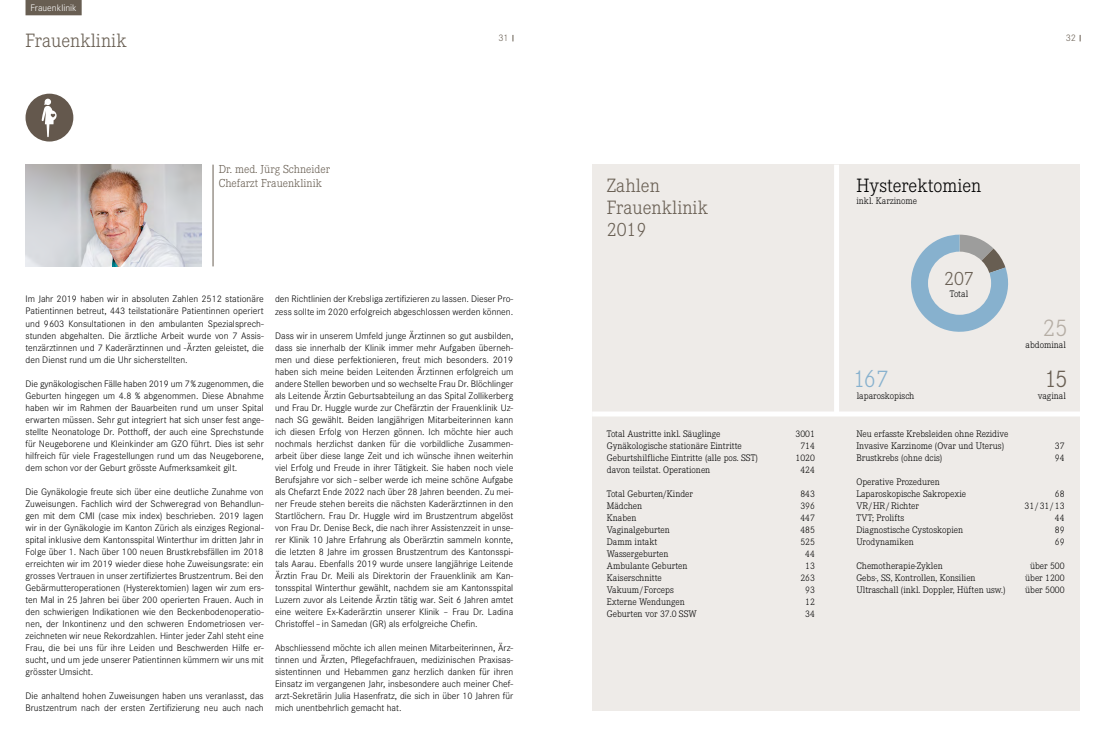
<style>
.page{position:relative;width:1106px;height:738px;background:#fff}
.page>*{position:absolute;margin:0;border:0;box-sizing:border-box;transform-origin:0 0}
.t1{font:300 25px "Corporate E";color:#87b1ce}
.t2{font:300 25px "Corporate E";color:#b5ada4}
.t3{font:300 25px "Corporate E";color:#685e52}
.t4{font:300 20px/22px "Corporate E";color:#685e52}
.t5{font:300 20px "Corporate E";color:#000}
.t6{font:300 12px/14.7px "Corporate E";color:#685e52}
.t7{font:300 9.8px/12px "Corporate S";color:#000;text-align:justify}
.t8{font:300 9.8px/12px "Corporate E";color:#000}
.t9{font:300 9.8px "Corporate S";color:#fff}
.t10{font:300 9.8px "Corporate S";color:#685e52}
</style>
<div class="page">
<div style="left:592px;top:164px;width:487px;height:546px;background:#eeebe8"></div>
<svg style="left:911px;top:234px;width:97px;height:98px"></svg>
<div style="left:26px;top:0;width:56px;height:15px;background:#685e52"></div>
<hr style="left:213px;top:164px;width:1px;height:102px;background:#685e52">
<div style="left:592px;top:411px;width:497px;height:5px;background:#fff"></div>
<div style="left:834px;top:164px;width:5px;height:249px;background:#fff"></div>
<div style="left:26px;top:94px;width:47px;height:47px;background:#64584d;border-radius:50%"></div>
<svg style="left:42px;top:99px;width:15px;height:38px"></svg>
<div style="left:928px;top:251px;width:63px;height:63px;background:#eeebe8;border-radius:50%"></div>
<img style="left:26px;top:164px;width:175px;height:102px">
<p class="t9" style="left:30px;top:1px;width:48px">Frauenklinik</p>
<h2 class="t4" style="left:26px;top:29px;width:103px">Frauenklinik</h2>
<p class="t6" style="left:219px;top:161px;width:113px">Dr. med. Jürg Schneider<br>Chefarzt Frauenklinik</p>
<p class="t10" style="left:498px;top:32px;width:12px">31</p>
<p class="t10" style="left:1065px;top:32px;width:12px">32</p>
<h2 class="t4" style="left:607px;top:173px;width:103px">Zahlen<br>Frauenklinik<br>2019</h2>
<h2 class="t5" style="left:856px;top:173px;width:126px">Hysterektomien</h2>
<p class="t8" style="left:856px;top:194px;width:62px">inkl. Karzinome</p>
<p class="t7" style="left:26px;top:292px;width:240px">Im Jahr 2019 haben wir in absoluten Zahlen 2512 stationäre Patientinnen betreut, 443 teilstationäre Patientinnen operiert und 9603 Konsultationen in den ambulanten Spezialsprech&shy;stunden abgehalten. Die ärztliche Arbeit wurde von 7 Assis&shy;tenzärztinnen und 7 Kaderärztinnen und -Ärzten geleistet, die den Dienst rund um die Uhr sicherstellten.</p>
<p class="t7" style="left:26px;top:376px;width:240px">Die gynäkologischen Fälle haben 2019 um 7 % zugenommen, die Geburten hingegen um 4.8 % abgenommen. Diese Abnahme haben wir im Rahmen der Bauarbeiten rund um unser Spital erwarten müssen. Sehr gut integriert hat sich unser fest ange&shy;stellte Neonatologe Dr. Potthoff, der auch eine Sprechstunde für Neugeborene und Kleinkinder am GZO führt. Dies ist sehr hilfreich für viele Fragestellungen rund um das Neugeborene, dem schon vor der Geburt grösste Aufmerksamkeit gilt.</p>
<p class="t7" style="left:26px;top:484px;width:240px">Die Gynäkologie freute sich über eine deutliche Zunahme von Zuweisungen. Fachlich wird der Schweregrad von Behandlun&shy;gen mit dem CMI (case mix index) beschrieben. 2019 lagen wir in der Gynäkologie im Kanton Zürich als einziges Regional&shy;spital inklusive dem Kantonsspital Winterthur im dritten Jahr in Folge über 1. Nach über 100 neuen Brustkrebsfällen im 2018 erreichten wir im 2019 wieder diese hohe Zuweisungsrate: ein grosses Vertrauen in unser zertifiziertes Brustzentrum. Bei den Gebärmutteroperationen (Hysterektomien) lagen wir zum ers&shy;ten Mal in 25 Jahren bei über 200 operierten Frauen. Auch in den schwierigen Indikationen wie den Beckenbodenoperatio&shy;nen, der Inkontinenz und den schweren Endometriosen ver&shy;zeichneten wir neue Rekordzahlen. Hinter jeder Zahl steht eine Frau, die bei uns für ihre Leiden und Beschwerden Hilfe er&shy;sucht, und um jede unserer Patientinnen kümmern wir uns mit grösster Umsicht.</p>
<p class="t7" style="left:26px;top:688px;width:240px">Die anhaltend hohen Zuweisungen haben uns veranlasst, das<br>Brustzentrum nach der ersten Zertifizierung neu auch nach</p>
<p class="t7" style="left:275px;top:292px;width:240px">den Richtlinien der Krebsliga zertifizieren zu lassen. Dieser Pro&shy;zess sollte im 2020 erfolgreich abgeschlossen werden können.</p>
<p class="t7" style="left:275px;top:328px;width:240px">Dass wir in unserem Umfeld junge Ärztinnen so gut ausbilden, dass sie innerhalb der Klinik immer mehr Aufgaben überneh&shy;men und diese perfektionieren, freut mich besonders. 2019 haben sich meine beiden Leitenden Ärztinnen erfolgreich um andere Stellen beworben und so wechselte Frau Dr. Blöchlinger als Leitende Ärztin Geburtsabteilung an das Spital Zollikerberg und Frau Dr. Huggle wurde zur Chefärztin der Frauenklinik Uz&shy;nach SG gewählt. Beiden langjährigen Mitarbeiterinnen kann ich diesen Erfolg von Herzen gönnen. Ich möchte hier auch nochmals herzlichst danken für die vorbildliche Zusammen&shy;arbeit über diese lange Zeit und ich wünsche ihnen weiterhin viel Erfolg und Freude in ihrer Tätigkeit. Sie haben noch viele Berufsjahre vor sich – selber werde ich meine schöne Aufgabe als Chefarzt Ende 2022 nach über 28 Jahren beenden. Zu mei&shy;ner Freude stehen bereits die nächsten Kaderärztinnen in den Startlöchern. Frau Dr. Huggle wird im Brustzentrum abgelöst von Frau Dr. Denise Beck, die nach ihrer Assistenzzeit in unse&shy;rer Klinik 10 Jahre Erfahrung als Oberärztin sammeln konnte, die letzten 8 Jahre im grossen Brustzentrum des Kantonsspi&shy;tals Aarau. Ebenfalls 2019 wurde unsere langjährige Leitende Ärztin Frau Dr. Meili als Direktorin der Frauenklinik am Kan&shy;tonsspital Winterthur gewählt, nachdem sie am Kantonsspital Luzern zuvor als Leitende Ärztin tätig war. Seit 6 Jahren amtet eine weitere Ex-Kaderärztin unserer Klinik – Frau Dr. Ladina Christoffel – in Samedan (GR) als erfolgreiche Chefin.</p>
<p class="t7" style="left:275px;top:640px;width:240px">Abschliessend möchte ich allen meinen Mitarbeiterinnen, Ärz&shy;tinnen und Ärzten, Pflegefachfrauen, medizinischen Praxisas&shy;sistentinnen und Hebammen ganz herzlich danken für ihren Einsatz im vergangenen Jahr, insbesondere auch meiner Chef&shy;arzt-Sekretärin Julia Hasenfratz, die sich in über 10 Jahren für mich unentbehrlich gemacht hat.</p>
<p class="t8" style="left:607px;top:427px;width:115px">Total Austritte inkl. Säuglinge</p>
<p class="t8" style="left:795px;top:427px;width:21px">3001</p>
<p class="t8" style="left:607px;top:439px;width:136px">Gynäkologische stationäre Eintritte</p>
<p class="t8" style="left:800px;top:439px;width:16px">714</p>
<p class="t8" style="left:607px;top:451px;width:152px">Geburtshilfliche Eintritte (alle pos. SST)</p>
<p class="t8" style="left:795px;top:451px;width:21px">1020</p>
<p class="t8" style="left:607px;top:463px;width:105px">davon teilstat. Operationen</p>
<p class="t8" style="left:800px;top:463px;width:16px">424</p>
<p class="t8" style="left:607px;top:487px;width:88px">Total Geburten / Kinder</p>
<p class="t8" style="left:800px;top:487px;width:16px">843</p>
<p class="t8" style="left:607px;top:499px;width:37px">Mädchen</p>
<p class="t8" style="left:800px;top:499px;width:16px">396</p>
<p class="t8" style="left:607px;top:511px;width:31px">Knaben</p>
<p class="t8" style="left:800px;top:511px;width:16px">447</p>
<p class="t8" style="left:607px;top:523px;width:65px">Vaginalgeburten</p>
<p class="t8" style="left:800px;top:523px;width:16px">485</p>
<p class="t8" style="left:607px;top:535px;width:52px">Damm intakt</p>
<p class="t8" style="left:800px;top:535px;width:16px">525</p>
<p class="t8" style="left:607px;top:547px;width:63px">Wassergeburten</p>
<p class="t8" style="left:805px;top:547px;width:11px">44</p>
<p class="t8" style="left:607px;top:559px;width:82px">Ambulante Geburten</p>
<p class="t8" style="left:805px;top:559px;width:11px">13</p>
<p class="t8" style="left:607px;top:571px;width:56px">Kaiserschnitte</p>
<p class="t8" style="left:800px;top:571px;width:16px">263</p>
<p class="t8" style="left:607px;top:583px;width:68px">Vakuum / Forceps</p>
<p class="t8" style="left:805px;top:583px;width:11px">93</p>
<p class="t8" style="left:607px;top:595px;width:79px">Externe Wendungen</p>
<p class="t8" style="left:805px;top:595px;width:11px">12</p>
<p class="t8" style="left:607px;top:607px;width:91px">Geburten vor 37.0 SSW</p>
<p class="t8" style="left:805px;top:607px;width:11px">34</p>
<h1 class="t1" style="left:853px;top:363px;width:37px">167</h1>
<p class="t8" style="left:856px;top:389px;width:59px">laparoskopisch</p>
<h2 class="t4" style="left:944px;top:266px;width:31px">207</h2>
<p class="t8" style="left:950px;top:287px;width:20px">Total</p>
<p class="t8" style="left:856px;top:427px;width:154px">Neu erfasste Krebsleiden ohne Rezidive<br>Invasive Karzinome (Ovar und Uterus)</p>
<h1 class="t2" style="left:1042px;top:312px;width:26px">25</h1>
<p class="t8" style="left:1025px;top:339px;width:42px">abdominal</p>
<h1 class="t3" style="left:1044px;top:363px;width:24px">15</h1>
<p class="t8" style="left:1037px;top:389px;width:30px">vaginal</p>
<p class="t8" style="left:1054px;top:439px;width:11px">37</p>
<p class="t8" style="left:856px;top:451px;width:87px">Brustkrebs (ohne dcis)</p>
<p class="t8" style="left:1054px;top:451px;width:11px">94</p>
<p class="t8" style="left:856px;top:475px;width:111px">Operative Prozeduren<br>Laparoskopische Sakropexie</p>
<p class="t8" style="left:1054px;top:487px;width:11px">68</p>
<p class="t8" style="left:856px;top:499px;width:64px">VR / HR / Richter</p>
<p class="t8" style="left:1024px;top:499px;width:41px">31 / 31 / 13</p>
<p class="t8" style="left:856px;top:511px;width:49px">TVT; Prolifts</p>
<p class="t8" style="left:1054px;top:511px;width:11px">44</p>
<p class="t8" style="left:856px;top:523px;width:108px">Diagnostische Cystoskopien</p>
<p class="t8" style="left:1054px;top:523px;width:11px">89</p>
<p class="t8" style="left:856px;top:535px;width:59px">Urodynamiken</p>
<p class="t8" style="left:1054px;top:535px;width:11px">69</p>
<p class="t8" style="left:856px;top:559px;width:88px">Chemotherapie-Zyklen</p>
<p class="t8" style="left:1030px;top:559px;width:36px">über 500</p>
<p class="t8" style="left:856px;top:571px;width:121px">Gebs-, SS, Kontrollen, Konsilien</p>
<p class="t8" style="left:1025px;top:571px;width:41px">über 1200</p>
<p class="t8" style="left:856px;top:583px;width:151px">Ultraschall (inkl. Doppler, Hüften usw.)</p>
<p class="t8" style="left:1025px;top:583px;width:41px">über 5000</p>
</div>
